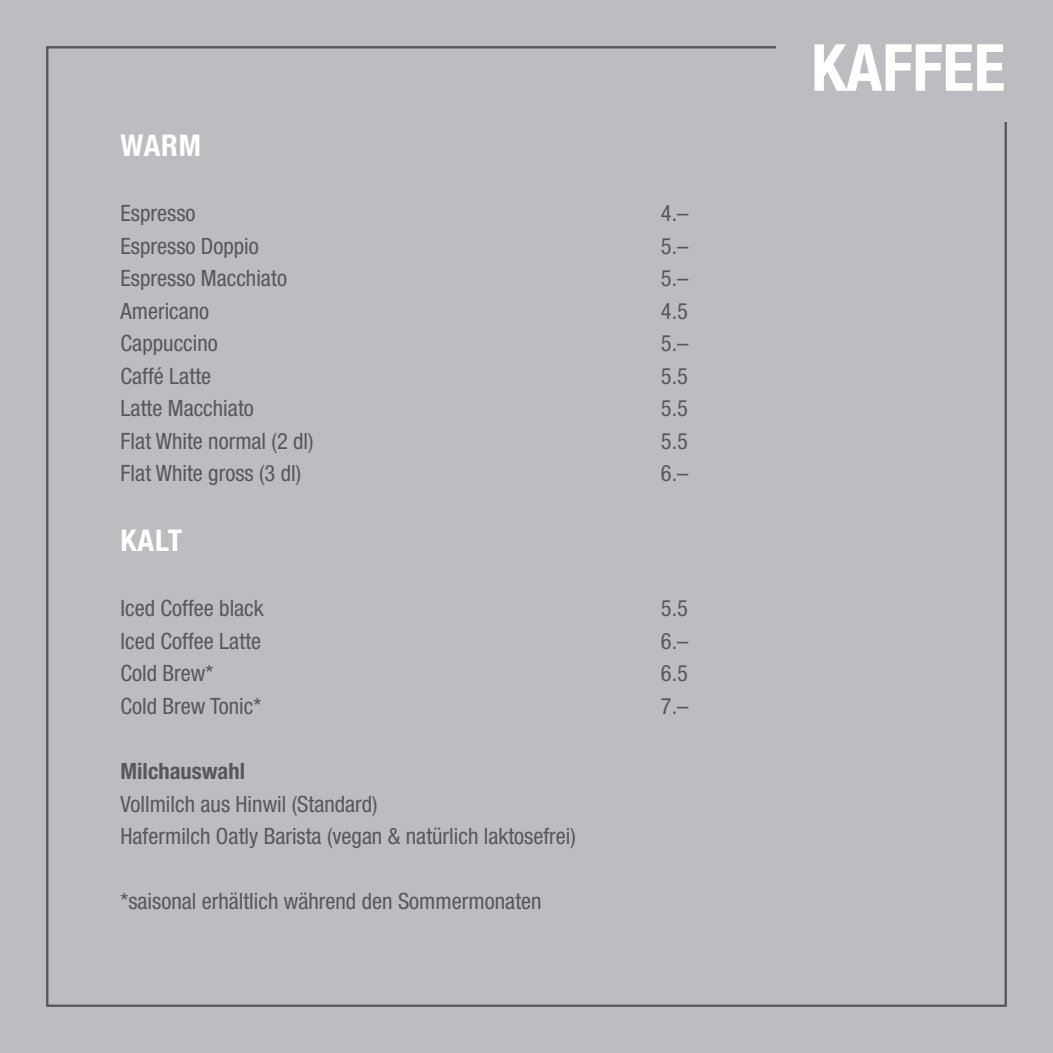
<style>
.page{position:relative;width:1053px;height:1053px;background:#fff}
.page>*{position:absolute;margin:0;border:0;box-sizing:border-box;transform-origin:0 0}
.t1{font:700 condensed 65px "Helvetica Neue LT Std";color:#fff}
.t2{font:700 condensed 30px "Helvetica Neue LT Std";letter-spacing:.03em;color:#fff}
.t3{font:condensed 22.5px/32.5px "Helvetica Neue LT Std";color:#57585a}
.t4{font:700 condensed 22.5px "Helvetica Neue LT Std";color:#57585a}
</style>
<div class="page">
<div style="left:0;top:0;width:1052px;height:1052px;background:#bcbdc0"></div>
<h2 class="t2" style="left:120px;top:127px;width:82px">WARM</h2>
<p class="t3" style="left:120px;top:197px;width:76px">Espresso</p>
<p class="t3" style="left:660px;top:197px;width:29px">4.–</p>
<p class="t3" style="left:120px;top:229px;width:140px">Espresso Doppio</p>
<p class="t3" style="left:660px;top:229px;width:29px">5.–</p>
<p class="t3" style="left:120px;top:262px;width:168px">Espresso Macchiato</p>
<p class="t3" style="left:660px;top:262px;width:29px">5.–</p>
<p class="t3" style="left:120px;top:294px;width:90px">Americano</p>
<p class="t3" style="left:660px;top:294px;width:29px">4.5</p>
<p class="t3" style="left:120px;top:327px;width:99px">Cappuccino</p>
<p class="t3" style="left:660px;top:327px;width:29px">5.–</p>
<p class="t3" style="left:120px;top:359px;width:92px">Caffé Latte</p>
<p class="t3" style="left:660px;top:359px;width:28px">5.5</p>
<p class="t3" style="left:120px;top:392px;width:135px">Latte Macchiato</p>
<p class="t3" style="left:660px;top:392px;width:28px">5.5</p>
<p class="t3" style="left:120px;top:424px;width:195px">Flat White normal (2 dl)</p>
<p class="t3" style="left:660px;top:424px;width:28px">5.5</p>
<p class="t3" style="left:120px;top:457px;width:182px">Flat White gross (3 dl)</p>
<p class="t3" style="left:660px;top:457px;width:29px">6.–</p>
<h2 class="t2" style="left:120px;top:522px;width:63px">KALT</h2>
<p class="t3" style="left:120px;top:592px;width:145px">Iced Coffee black</p>
<p class="t3" style="left:660px;top:592px;width:28px">5.5</p>
<p class="t3" style="left:120px;top:624px;width:142px">Iced Coffee Latte</p>
<p class="t3" style="left:660px;top:624px;width:29px">6.–</p>
<p class="t3" style="left:120px;top:657px;width:94px">Cold Brew*</p>
<p class="t3" style="left:660px;top:657px;width:28px">6.5</p>
<p class="t3" style="left:120px;top:689px;width:142px">Cold Brew Tonic*</p>
<p class="t3" style="left:660px;top:689px;width:29px">7.–</p>
<p class="t4" style="left:120px;top:757px;width:126px">Milchauswahl</p>
<p class="t3" style="left:120px;top:787px;width:457px">Vollmilch aus Hinwil (Standard)<br>Hafermilch Oatly Barista (vegan &amp; natürlich laktosefrei)</p>
<p class="t3" style="left:120px;top:884px;width:422px">*saisonal erhältlich während den Sommermonaten</p>
<h1 class="t1" style="left:811px;top:28px;width:195px">KAFFEE</h1>
<h1 class="t1" style="left:881px;top:30px;width:125px">GINS</h1>
</div>
